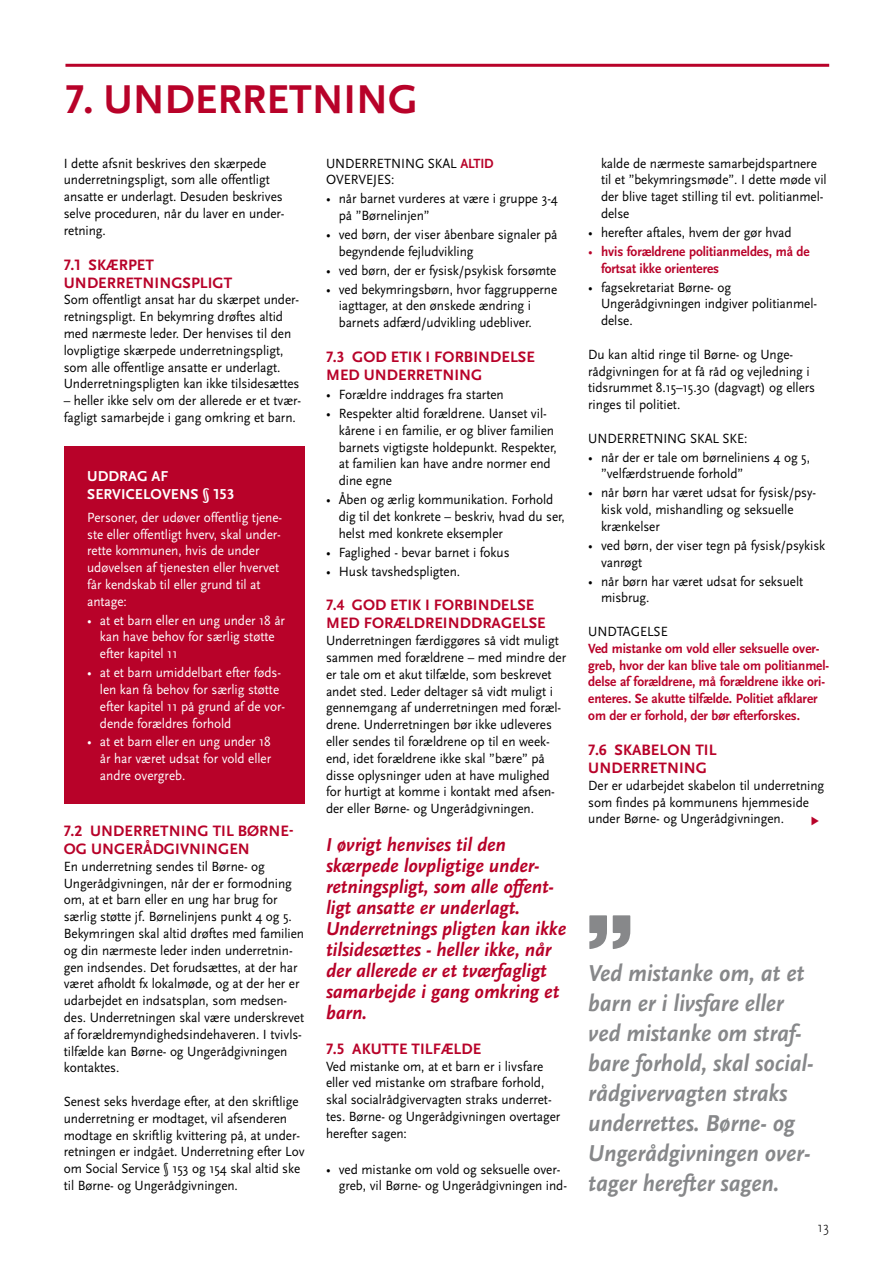
<style>
.page{position:relative;width:893px;height:1263px;background:#fff}
.page>*{position:absolute;margin:0;border:0;box-sizing:border-box;transform-origin:0 0}
.t1{font:700 42px "Scala Sans OT";color:#b80229}
.t2{font:italic 700 24px/30px "Scala Sans OT";letter-spacing:-.005em;color:#87888a;scale:.95 1}
.t3{font:italic 700 19.5px/21px "Scala Sans OT";letter-spacing:-.005em;color:#b80229}
.t4{font:700 15.75px/18px "Scala Sans OT";letter-spacing:.005em;color:#b80229}
.t5{font:700 15px/18px "Scala Sans OT";letter-spacing:.005em;color:#fff}
.t6{font:300 15px "Scala Sans OT";color:#000}
.t7{font:13.95px/16.8px "Scala Sans OT";letter-spacing:-.005em;color:#000;scale:.95 1}
.t8{font:13.95px/16.8px "Scala Sans OT";letter-spacing:-.005em;color:#fff;scale:.95 1}
.t9{font:700 13.95px/16.8px "Scala Sans OT";letter-spacing:-.005em;color:#b80229;scale:.95 1}
.s1{font-weight:700;color:#b80229}
.s2{font-weight:400}
</style>
<div class="page">
<hr style="left:65px;top:64px;width:764px;height:3px;background:#b80229">
<div style="left:64px;top:446px;width:241px;height:358px;background:#b80229"></div>
<svg style="left:589px;top:915px;width:41px;height:34px"></svg>
<h1 class="t1" style="left:65px;top:74px;width:354px">7. Underretning</h1>
<p class="t7" style="left:64px;top:155px;width:234px">I dette afsnit beskrives den skærpede underretningspligt, som alle offentligt ansatte er underlagt. Desuden beskrives selve proceduren, når du laver en under&shy;retning.</p>
<p class="t4" style="left:64px;top:255px;width:170px">7.1 Skærpet underretningspligt</p>
<p class="t7" style="left:64px;top:291px;width:250px">Som offentligt ansat har du skærpet under&shy;retningspligt. En bekymring drøftes altid med nærmeste leder. Der henvises til den lovpligtige skærpede underretningspligt, som alle offentlige ansatte er underlagt.<br>Underretningspligten kan ikke tilsidesættes</p>
<p class="t7" style="left:64px;top:392px;width:251px">– heller ikke selv om der allerede er et tvær&shy;fagligt samarbejde i gang omkring et barn.</p>
<p class="t5" style="left:87px;top:467px;width:149px">Uddrag af<br>Servicelovens § 153</p>
<p class="t8" style="left:87px;top:509px;width:207px">Personer, der udøver offentlig tjene&shy;ste eller offentligt hverv, skal under&shy;rette kommunen, hvis de under udøvelsen af tjenesten eller hvervet får kendskab til eller grund til at antage:</p>
<p class="t8" style="left:100px;top:612px;width:196px;text-indent:-13px">• at et barn eller en ung under 18 år kan have behov for særlig støtte efter kapitel 11</p>
<p class="t8" style="left:100px;top:664px;width:197px;text-indent:-13px">• at et barn umiddelbart efter føds&shy;len kan få behov for særlig støtte efter kapitel 11 på grund af de vor&shy;dende forældres forhold</p>
<p class="t8" style="left:100px;top:733px;width:182px;text-align:justify;text-indent:-13px">• at et barn eller en ung under 18 år har været udsat for vold eller andre overgreb.</p>
<p class="t4" style="left:64px;top:822px;width:231px">7.2 Underretning til Børne&shy;og Ungerådgivningen</p>
<p class="t7" style="left:64px;top:858px;width:254px">En underretning sendes til Børne- og Ungerådgivningen, når der er formodning om, at et barn eller en ung har brug for særlig støtte jf. Børnelinjens punkt 4 og 5.<br>Bekymringen skal altid drøftes med familien og din nærmeste leder inden underretnin&shy;gen indsendes. Det forudsættes, at der har været afholdt fx lokalmøde, og at der her er udarbejdet en indsatsplan, som medsen&shy;des. Underretningen skal være underskrevet af forældremyndighedsindehaveren. I tvivls&shy;tilfælde kan Børne- og Ungerådgivningen kontaktes.</p>
<p class="t7" style="left:64px;top:1093px;width:255px">Senest seks hverdage efter, at den skriftlige underretning er modtaget, vil afsenderen modtage en skriftlig kvittering på, at under&shy;retningen er indgået. Underretning efter Lov om Social Service § 153 og 154 skal altid ske til Børne- og Ungerådgivningen.</p>
<p class="t7" style="left:326px;top:155px;width:150px">UNDERRETNING SKAL <span class="s1">ALTID<br></span>OVERVEJES:</p>
<p class="t7" style="left:339px;top:190px;width:232px;text-indent:-13px">• når barnet vurderes at være i gruppe 3-4 på ”Børnelinjen”</p>
<p class="t7" style="left:339px;top:226px;width:232px;text-indent:-13px">• ved børn, der viser åbenbare signaler på begyndende fejludvikling</p>
<p class="t7" style="left:326px;top:262px;width:244px">• ved børn, der er fysisk/psykisk forsømte</p>
<p class="t7" style="left:339px;top:281px;width:232px;text-indent:-13px">• ved bekymringsbørn, hvor faggrupperne iagttager, at den ønskede ændring i barnets adfærd/udvikling udebliver.</p>
<p class="t4" style="left:326px;top:348px;width:201px">7.3 God etik i forbindelse med underretning</p>
<p class="t7" style="left:326px;top:386px;width:189px">• Forældre inddrages fra starten</p>
<p class="t7" style="left:339px;top:405px;width:231px;text-indent:-13px">• Respekter altid forældrene. Uanset vil&shy;kårene i en familie, er og bliver familien barnets vigtigste holdepunkt. Respekter, at familien kan have andre normer end dine egne</p>
<p class="t7" style="left:339px;top:491px;width:240px;text-indent:-13px">• Åben og ærlig kommunikation. Forhold dig til det konkrete – beskriv, hvad du ser, helst med konkrete eksempler</p>
<p class="t7" style="left:326px;top:544px;width:195px">• Faglighed - bevar barnet i fokus</p>
<p class="t7" style="left:326px;top:563px;width:143px">• Husk tavshedspligten.</p>
<p class="t4" style="left:326px;top:596px;width:212px">7.4 God etik i forbindelse med forældreinddragelse</p>
<p class="t7" style="left:326px;top:632px;width:254px">Underretningen færdiggøres så vidt muligt sammen med forældrene – med mindre der er tale om et akut tilfælde, som beskrevet andet sted. Leder deltager så vidt muligt i gennemgang af underretningen med foræl&shy;drene. Underretningen bør ikke udleveres eller sendes til forældrene op til en week&shy;end, idet forældrene ikke skal ”bære” på disse oplysninger uden at have mulighed for hurtigt at komme i kontakt med afsen&shy;der eller Børne- og Ungerådgivningen.</p>
<p class="t3" style="left:326px;top:834px;width:242px">I øvrigt henvises til den skærpede lovpligtige under&shy;retningspligt, som alle offent&shy;ligt ansatte er underlagt.<br>Underretnings pligten kan ikke tilsidesættes - heller ikke, når der allerede er et tværfagligt samarbejde i gang omkring et barn.</p>
<p class="t4" style="left:326px;top:1040px;width:155px">7.5 Akutte tilfælde</p>
<p class="t7" style="left:326px;top:1058px;width:248px">Ved mistanke om, at et barn er i livsfare eller ved mistanke om strafbare forhold, skal socialrådgivervagten straks underret&shy;tes. Børne- og Ungerådgivningen overtager herefter sagen:</p>
<p class="t7" style="left:339px;top:1160px;width:242px;text-indent:-13px">• ved mistanke om vold og seksuelle over&shy;greb, vil Børne- og Ungerådgivningen ind-</p>
<p class="t7" style="left:601px;top:155px;width:239px">kalde de nærmeste samarbejdspartnere til et ”bekymringsmøde”. I dette møde vil der blive taget stilling til evt. politianmel&shy;delse</p>
<p class="t7" style="left:588px;top:224px;width:216px">• herefter aftales, hvem der gør hvad</p>
<p class="t9" style="left:601px;top:243px;width:221px;text-indent:-13px"><span class="s2">•</span> hvis forældrene politianmeldes, må de fortsat ikke orienteres</p>
<p class="t7" style="left:601px;top:279px;width:229px;text-indent:-13px">• fagsekretariat Børne- og<br>Ungerådgivningen indgiver politianmel&shy;delse.</p>
<p class="t7" style="left:588px;top:346px;width:240px">Du kan altid ringe til Børne- og Unge&shy;rådgivningen for at få råd og vejledning i tidsrummet 8.15–15.30 (dagvagt) og ellers ringes til politiet.</p>
<p class="t7" style="left:588px;top:430px;width:169px">UNDERRETNING SKAL SKE:</p>
<p class="t7" style="left:601px;top:449px;width:222px;text-indent:-13px">• når der er tale om børneliniens 4 og 5, ”velfærdstruende forhold”</p>
<p class="t7" style="left:601px;top:484px;width:228px;text-indent:-13px">• når børn har været udsat for fysisk/psy&shy;kisk vold, mishandling og seksuelle krænkelser</p>
<p class="t7" style="left:601px;top:537px;width:238px;text-indent:-13px">• ved børn, der viser tegn på fysisk/psykisk vanrøgt</p>
<p class="t7" style="left:601px;top:573px;width:214px;text-indent:-13px">• når børn har været udsat for seksuelt misbrug.</p>
<p class="t7" style="left:588px;top:623px;width:85px">UNDTAGELSE</p>
<p class="t9" style="left:588px;top:640px;width:255px">Ved mistanke om vold eller seksuelle over&shy;greb, hvor der kan blive tale om politianmel&shy;delse af forældrene, må forældrene ikke ori&shy;enteres. Se akutte tilfælde. Politiet afklarer om der er forhold, der bør efterforskes.</p>
<p class="t4" style="left:588px;top:741px;width:130px">7.6 Skabelon til underretning</p>
<p class="t7" style="left:588px;top:777px;width:250px">Der er udarbejdet skabelon til underretning som findes på kommunens hjemmeside under Børne- og Ungerådgivningen.</p>
<h2 class="t2" style="left:588px;top:958px;width:238px">Ved mistanke om, at et barn er i livsfare eller ved mistanke om straf&shy;bare forhold, skal social&shy;rådgivervagten straks underrettes. Børne- og<br>Ungerådgivningen over&shy;tager herefter sagen.</h2>
<p class="t6" style="left:818px;top:1218px;width:13px">13</p>
</div>
